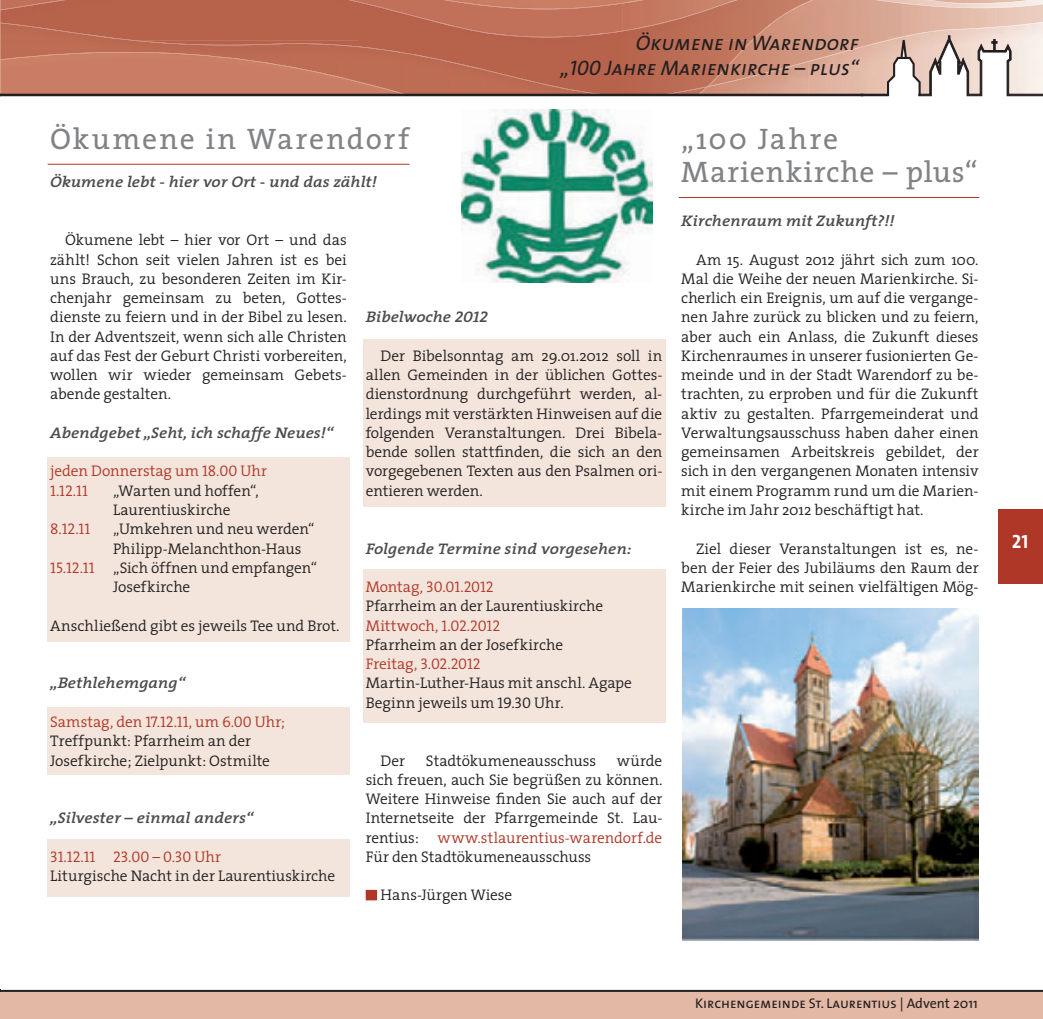
<style>
.page{position:relative;width:1043px;height:1019px;background:#fff}
.page>*{position:absolute;margin:0;border:0;box-sizing:border-box;transform-origin:0 0}
.t1{font:29.75px/33.2px "The Serif";letter-spacing:.06em;color:#808285}
.t2{font:21.35px "Times New Roman";color:#231f20}
.t3{font:italic 21px/25.2px "The Sans Caps";color:#231f20;text-align:right}
.t4{font:19.25px "The Sans Bold Caps";color:#fff}
.t5{font:300 15.4px/19.2px "The Serif";letter-spacing:-.005em;color:#231f20;text-align:justify}
.t6{font:italic 600 15.4px "The Serif";color:#4b4c4d;scale:1.1 1}
.t7{font:15.4px "The Serif Semi Light Caps";letter-spacing:-.01em;color:#af3727}
.t8{font:300 15.4px "The Serif";color:#af3727}
.t9{font:14px "The Sans Caps";color:#231f20}
.s1{font-family:"The Serif Semi Light Caps";font-weight:400}
.s2{font-family:"The Serif Semi Light Caps";font-weight:400;color:#af3727}
.s3{font-family:"The Serif Semi Bold Caps";font-weight:400}
.s4{font-family:"The Serif";font-weight:300}
.s5{color:#af3727}
.s6{font-family:"The Sans"}
</style>
<div class="page">
<img style="left:1px;top:86px;width:186px;height:8px">
<img style="left:809px;top:86px;width:78px;height:8px">
<img style="left:716px;top:87px;width:93px;height:7px">
<img style="left:187px;top:82px;width:249px;height:12px">
<img style="left:1px;top:59px;width:373px;height:27px">
<img style="left:373px;top:85px;width:37px;height:9px">
<div style="left:2px;top:0;width:258px;height:23px;background:#b7624b"></div>
<img style="left:358px;top:36px;width:179px;height:46px">
<img style="left:537px;top:36px;width:179px;height:58px">
<img style="left:2px;top:0;width:169px;height:10px">
<img style="left:260px;top:0;width:576px;height:36px">
<img style="left:512px;top:36px;width:71px;height:1px">
<img style="left:836px;top:0;width:207px;height:8px">
<img style="left:331px;top:0;width:363px;height:9px">
<img style="left:694px;top:0;width:121px;height:87px">
<img style="left:903px;top:20px;width:140px;height:15px">
<img style="left:815px;top:36px;width:72px;height:24px">
<img style="left:1px;top:23px;width:439px;height:36px">
<img style="left:436px;top:59px;width:271px;height:35px">
<svg style="left:697px;top:86px;width:11px;height:8px"></svg>
<img style="left:0;top:23px;width:1px;height:71px">
<div style="left:1px;top:989px;width:1042px;height:29px;background:#e3b8a5"></div>
<div style="left:998px;top:509px;width:45px;height:74px;background:#af3727"></div>
<hr style="left:1px;top:989px;width:1042px;height:2px;background:#231f20">
<div style="left:1px;top:94px;width:862px;height:2px;border:1px solid #231f20"></div>
<div style="left:861px;top:94px;width:27px;height:2px;border:1px solid #231f20"></div>
<svg style="left:887px;top:35px;width:156px;height:61px"></svg>
<div style="left:363px;top:569px;width:302px;height:153px;background:#f4e5dc"></div>
<div style="left:363px;top:339px;width:302px;height:167px;background:#f4e5dc"></div>
<div style="left:47px;top:838px;width:303px;height:58px;background:#f4e5dc"></div>
<div style="left:47px;top:707px;width:303px;height:67px;background:#f4e5dc"></div>
<div style="left:47px;top:457px;width:303px;height:184px;background:#f4e5dc"></div>
<img style="left:462px;top:109px;width:190px;height:173px">
<hr style="left:48px;top:164px;width:361px;height:1px;background:#af3727">
<div style="left:366px;top:889px;width:11px;height:11px;background:#af3727"></div>
<hr style="left:679px;top:197px;width:300px;height:1px;background:#af3727">
<img style="left:683px;top:608px;width:295px;height:332px">
<svg style="left:0;top:0;width:2px;height:23px"></svg>
<svg style="left:0;top:989px;width:2px;height:30px"></svg>
<h3 class="t3" style="left:560px;top:29px;width:300px">Ökumene in Warendorf<br>„100 Jahre Marienkirche – plus“</h3>
<h1 class="t1" style="left:50px;top:121px;width:362px">Ökumene in Warendorf</h1>
<p class="t6" style="left:50px;top:169px;width:299px">Ökumene lebt - hier vor Ort - und das zählt!</p>
<p class="t5" style="left:50px;top:230px;width:298px;text-indent:15px">Ökumene lebt – hier vor Ort – und das zählt! Schon seit vielen Jahren ist es bei uns Brauch, zu besonderen Zeiten im Kir&shy;chenjahr gemeinsam zu beten, Gottes&shy;dienste zu feiern und in der Bibel zu lesen.<br>In der Adventszeit, wenn sich alle Christen auf das Fest der Geburt Christi vorbereiten, wollen wir wieder gemeinsam Gebets&shy;abende gestalten.</p>
<p class="t6" style="left:50px;top:419px;width:259px">Abendgebet „Seht, ich schaffe Neues!“</p>
<p class="t8" style="left:50px;top:458px;width:218px">jeden Donnerstag um <span class="s1">18.00</span> Uhr</p>
<p class="t7" style="left:50px;top:477px;width:39px">1.12.11</p>
<p class="t5" style="left:113px;top:480px;width:147px">„Warten und hoffen“,<br>Laurentiuskirche</p>
<p class="t7" style="left:50px;top:516px;width:42px">8.12.11</p>
<p class="t5" style="left:113px;top:518px;width:203px">„Umkehren und neu werden“</p>
<p class="t5" style="left:113px;top:538px;width:190px">Philipp-Melanchthon-Haus</p>
<p class="t5" style="left:50px;top:557px;width:268px"><span class="s2">15.12.11</span> „Sich öffnen und empfangen“</p>
<p class="t5" style="left:113px;top:576px;width:79px">Josefkirche</p>
<p class="t5" style="left:50px;top:615px;width:291px">Anschließend gibt es jeweils Tee und Brot.</p>
<p class="t6" style="left:366px;top:304px;width:113px">Bibelwoche <span class="s3">2012</span></p>
<p class="t5" style="left:366px;top:345px;width:298px;text-indent:15px">Der Bibelsonntag am 29.01.2012 soll in allen Gemeinden in der üblichen Gottes&shy;dienstordnung durchgeführt werden, al&shy;lerdings mit verstärkten Hinweisen auf die folgenden Veranstaltungen. Drei Bibela&shy;bende sollen stattfinden, die sich an den vorgegebenen Texten aus den Psalmen ori&shy;entieren werden.</p>
<h2 class="t2" style="left:-5px;top:370px;width:591px">m Pfarrheim an der Josefkirche und gehen zu einem Hof in Ostmilte,</h2>
<p class="t6" style="left:366px;top:535px;width:243px">Folgende Termine sind vorgesehen:</p>
<p class="t7" style="left:366px;top:574px;width:129px"><span class="s4">Montag,</span> 30.01.2012</p>
<p class="t5" style="left:366px;top:595px;width:239px;text-align:left">Pfarrheim an der Laurentiuskirche<br><span class="s5">Mittwoch,</span> <span class="s2">1.02.2012<br></span>Pfarrheim an der Josefkirche</p>
<p class="t7" style="left:366px;top:651px;width:116px"><span class="s4">Freitag,</span> 3.02.2012</p>
<p class="t5" style="left:366px;top:672px;width:268px">Martin-Luther-Haus mit anschl. Agape<br>Beginn jeweils um <span class="s1">19.30</span> Uhr.</p>
<p class="t6" style="left:50px;top:670px;width:124px">„Bethlehemgang“</p>
<p class="t5" style="left:50px;top:711px;width:236px;text-align:left"><span class="s5">Samstag, den</span> <span class="s2">17.12.11</span><span class="s5">, um</span> <span class="s2">6.00</span> <span class="s5">Uhr;<br></span>Treffpunkt: Pfarrheim an der<br>Josefkirche; Zielpunkt: Ostmilte</p>
<p class="t5" style="left:366px;top:749px;width:298px;text-indent:251px">würde sich freuen, auch Sie begrüßen zu können.<br>Weitere Hinweise finden Sie auch auf der Internetseite der Pfarrgemeinde St. Lau&shy;rentius: <span class="s5">www.stlaurentius-warendorf.de </span>Für den Stadtökumeneausschuss</p>
<p class="t5" style="left:381px;top:884px;width:133px">Hans-Jürgen Wiese</p>
<p class="t5" style="left:381px;top:749px;width:26px">Der</p>
<p class="t5" style="left:426px;top:749px;width:172px">Stadtökumeneausschuss</p>
<p class="t6" style="left:50px;top:804px;width:186px">„Silvester – einmal anders“</p>
<p class="t7" style="left:50px;top:843px;width:173px">31.12.11 23.00 <span class="s4">–</span> 0.30 <span class="s4">Uhr</span></p>
<p class="t5" style="left:50px;top:865px;width:287px">Liturgische Nacht in der Laurentiuskirche</p>
<h1 class="t1" style="left:681px;top:121px;width:298px">„100 Jahre<br>Marienkirche – plus“</h1>
<p class="t6" style="left:681px;top:208px;width:195px">Kirchenraum mit Zukunft?!!</p>
<p class="t5" style="left:681px;top:249px;width:299px;text-indent:15px">Am 15. August 2012 jährt sich zum 100.<br>Mal die Weihe der neuen Marienkirche. Si&shy;cherlich ein Ereignis, um auf die vergange&shy;nen Jahre zurück zu blicken und zu feiern, aber auch ein Anlass, die Zukunft dieses Kirchenraumes in unserer fusionierten Ge&shy;meinde und in der Stadt Warendorf zu be&shy;trachten, zu erproben und für die Zukunft aktiv zu gestalten. Pfarrgemeinderat und Verwaltungsausschuss haben daher einen gemeinsamen Arbeitskreis gebildet, der sich in den vergangenen Monaten intensiv mit einem Programm rund um die Marien&shy;kirche im Jahr 2012 beschäftigt hat.</p>
<p class="t5" style="left:681px;top:538px;width:299px;text-indent:15px">Ziel dieser Veranstaltungen ist es, ne&shy;ben der Feier des Jubiläums den Raum der Marienkirche mit seinen vielfältigen Mög-</p>
<p class="t4" style="left:1012px;top:525px;width:18px">21</p>
<p class="t9" style="left:695px;top:990px;width:284px">Kirchengemeinde St. Laurentius <span class="s6">| Advent 2011</span></p>
</div>
